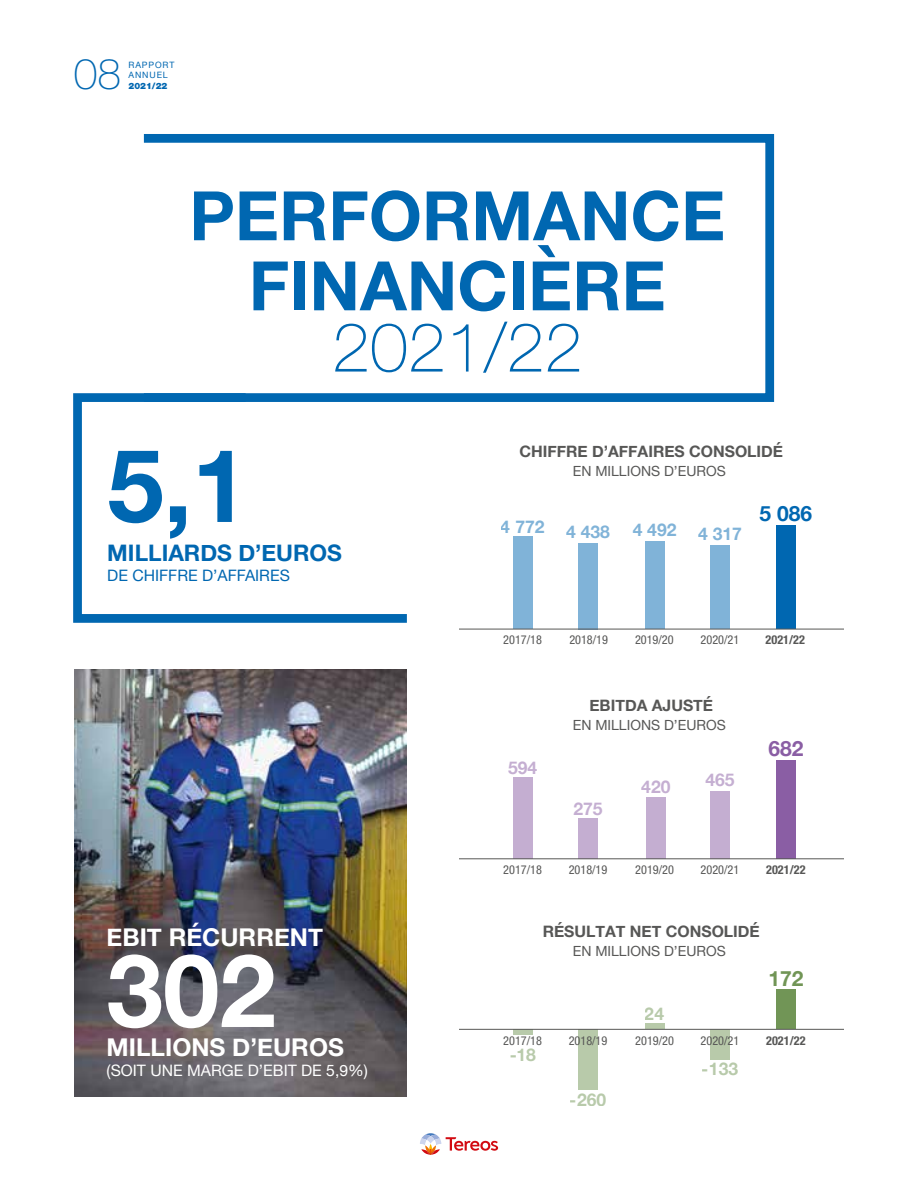
<style>
.page{position:relative;width:918px;height:1191px;background:#fff}
.page>*{position:absolute;margin:0;border:0;box-sizing:border-box;transform-origin:0 0}
.t1{font:700 101.5px "Helvetica Neue";color:#0067b1}
.t2{font:700 101.5px "Helvetica Neue";color:#fff}
.t3{font:700 68.25px/70px "Helvetica Neue";color:#0067b1;text-align:center}
.t4{font:100 68.25px "Helvetica Neue";color:#0067b1}
.t5{font:100 42.52px "Helvetica Neue";color:#0067b1}
.t6{font:700 24.5px "Helvetica Neue";color:#fff}
.t7{font:700 22.75px "Helvetica Neue";color:#0067b1}
.t8{font:700 21px "Helvetica Neue";color:#0067b1}
.t9{font:700 21px "Helvetica Neue";color:#719556}
.t10{font:700 21px "Helvetica Neue";color:#8a5ea4}
.t11{font:700 17.5px "Helvetica Neue";color:#0067b1}
.t12{font:700 17.5px "Helvetica Neue";color:#719556}
.t13{font:700 17.5px "Helvetica Neue";color:#8a5ea4}
.t14{font:700 15.75px "Helvetica Neue";color:#575756}
.t15{font:15.75px "Helvetica Neue";color:#fff}
.t16{font:15.75px "Helvetica Neue";color:#0067b1}
.t17{font:14px "Helvetica Neue";color:#575756}
.t18{font:condensed 12.25px "Helvetica Neue LT Std";color:#575756}
.t19{font:700 condensed 12.25px "Helvetica Neue LT Std";color:#575756}
.t20{font:8.75px/10.5px "Helvetica Neue";letter-spacing:.1em;color:#0067b1}
.t21{font:900 8.75px "Helvetica Neue LT Std";color:#0067b1}
</style>
<div class="page">
<svg style="left:420px;top:1133px;width:78px;height:21px"></svg>
<div style="left:139px;top:134px;width:635px;height:268px;border:9px solid #0067b1"></div>
<svg style="left:73px;top:389px;width:343px;height:234px"></svg>
<div style="left:513px;top:1029px;width:19px;height:6px;background:#b8caaa"></div>
<div style="left:644px;top:1023px;width:20px;height:6px;background:#b8caaa"></div>
<div style="left:710px;top:1029px;width:20px;height:31px;background:#b8caaa"></div>
<div style="left:776px;top:989px;width:20px;height:40px;background:#719556"></div>
<div style="left:776px;top:525px;width:20px;height:104px;background:#0067b1"></div>
<div style="left:710px;top:545px;width:20px;height:84px;background:#80b3d8"></div>
<div style="left:644px;top:542px;width:20px;height:87px;background:#80b3d8"></div>
<div style="left:578px;top:543px;width:20px;height:86px;background:#80b3d8"></div>
<div style="left:513px;top:536px;width:19px;height:93px;background:#80b3d8"></div>
<div style="left:776px;top:760px;width:20px;height:98px;background:#8a5ea4"></div>
<div style="left:710px;top:791px;width:20px;height:67px;background:#c4aed1"></div>
<div style="left:646px;top:797px;width:20px;height:61px;background:#c4aed1"></div>
<div style="left:513px;top:777px;width:19px;height:81px;background:#c4aed1"></div>
<div style="left:578px;top:1029px;width:20px;height:60px;background:#b8caaa"></div>
<div style="left:578px;top:818px;width:20px;height:40px;background:#c4aed1"></div>
<hr style="left:459px;top:629px;width:384px;height:1px;background:#575756">
<hr style="left:459px;top:858px;width:384px;height:1px;background:#575756">
<hr style="left:459px;top:1029px;width:384px;height:1px;background:#575756">
<img style="left:74px;top:670px;width:333px;height:426px">
<h3 class="t5" style="left:74px;top:49px;width:49px">08</h3>
<p class="t20" style="left:129px;top:60px;width:47px">RAPPORT<br>ANNUEL</p>
<p class="t21" style="left:129px;top:80px;width:40px">2021/22</p>
<h2 class="t3" style="left:189px;top:183px;width:537px">PERFORMANCE<br>FINANCIÈRE</h2>
<h2 class="t4" style="left:332px;top:308px;width:252px">2021/22</h2>
<h1 class="t1" style="left:107px;top:406px;width:143px">5,1</h1>
<h3 class="t7" style="left:107px;top:535px;width:236px">MILLIARDS D’EUROS</h3>
<p class="t16" style="left:107px;top:563px;width:184px">DE CHIFFRE D’AFFAIRES</p>
<h3 class="t6" style="left:107px;top:918px;width:218px">EBIT RÉCURRENT</h3>
<h1 class="t2" style="left:107px;top:911px;width:171px">302</h1>
<h3 class="t6" style="left:107px;top:1028px;width:239px">MILLIONS D’EUROS</h3>
<p class="t15" style="left:107px;top:1058px;width:263px">(SOIT UNE MARGE D’EBIT DE 5,9%)</p>
<p class="t14" style="left:519px;top:439px;width:265px">CHIFFRE D’AFFAIRES CONSOLIDÉ</p>
<p class="t17" style="left:573px;top:461px;width:154px">EN MILLIONS D’EUROS</p>
<h3 class="t11" style="left:501px;top:512px;width:45px">4 772</h3>
<h3 class="t11" style="left:566px;top:518px;width:45px">4 438</h3>
<h3 class="t11" style="left:633px;top:516px;width:45px">4 492</h3>
<h3 class="t11" style="left:698px;top:520px;width:45px">4 317</h3>
<h3 class="t8" style="left:759px;top:497px;width:54px">5 086</h3>
<p class="t18" style="left:503px;top:633px;width:40px">2017/18</p>
<h3 class="t13" style="left:508px;top:754px;width:31px">594</h3>
<p class="t18" style="left:503px;top:862px;width:40px">2017/18</p>
<p class="t18" style="left:569px;top:633px;width:40px">2018/19</p>
<p class="t18" style="left:635px;top:633px;width:40px">2019/20</p>
<p class="t18" style="left:700px;top:633px;width:40px">2020/21</p>
<p class="t14" style="left:589px;top:692px;width:125px">EBITDA AJUSTÉ</p>
<p class="t17" style="left:573px;top:715px;width:154px">EN MILLIONS D’EUROS</p>
<h3 class="t13" style="left:573px;top:795px;width:31px">275</h3>
<p class="t18" style="left:569px;top:862px;width:40px">2018/19</p>
<h3 class="t13" style="left:641px;top:773px;width:31px">420</h3>
<h3 class="t13" style="left:705px;top:766px;width:31px">465</h3>
<p class="t18" style="left:635px;top:862px;width:40px">2019/20</p>
<p class="t18" style="left:700px;top:862px;width:40px">2020/21</p>
<p class="t19" style="left:765px;top:632px;width:41px">2021/22</p>
<h3 class="t10" style="left:768px;top:732px;width:37px">682</h3>
<p class="t19" style="left:766px;top:862px;width:41px">2021/22</p>
<p class="t14" style="left:543px;top:919px;width:219px">RÉSULTAT NET CONSOLIDÉ</p>
<p class="t17" style="left:573px;top:941px;width:154px">EN MILLIONS D’EUROS</p>
<h3 class="t9" style="left:768px;top:961px;width:37px">172</h3>
<p class="t18" style="left:503px;top:1033px;width:40px">2017/18</p>
<h3 class="t12" style="left:509px;top:1041px;width:28px">-18</h3>
<p class="t18" style="left:569px;top:1033px;width:40px">2018/19</p>
<h3 class="t12" style="left:570px;top:1085px;width:38px">-260</h3>
<h3 class="t12" style="left:645px;top:1000px;width:21px">24</h3>
<p class="t18" style="left:635px;top:1033px;width:40px">2019/20</p>
<p class="t18" style="left:700px;top:1033px;width:40px">2020/21</p>
<h3 class="t12" style="left:702px;top:1055px;width:38px">-133</h3>
<p class="t19" style="left:766px;top:1032px;width:41px">2021/22</p>
</div>
